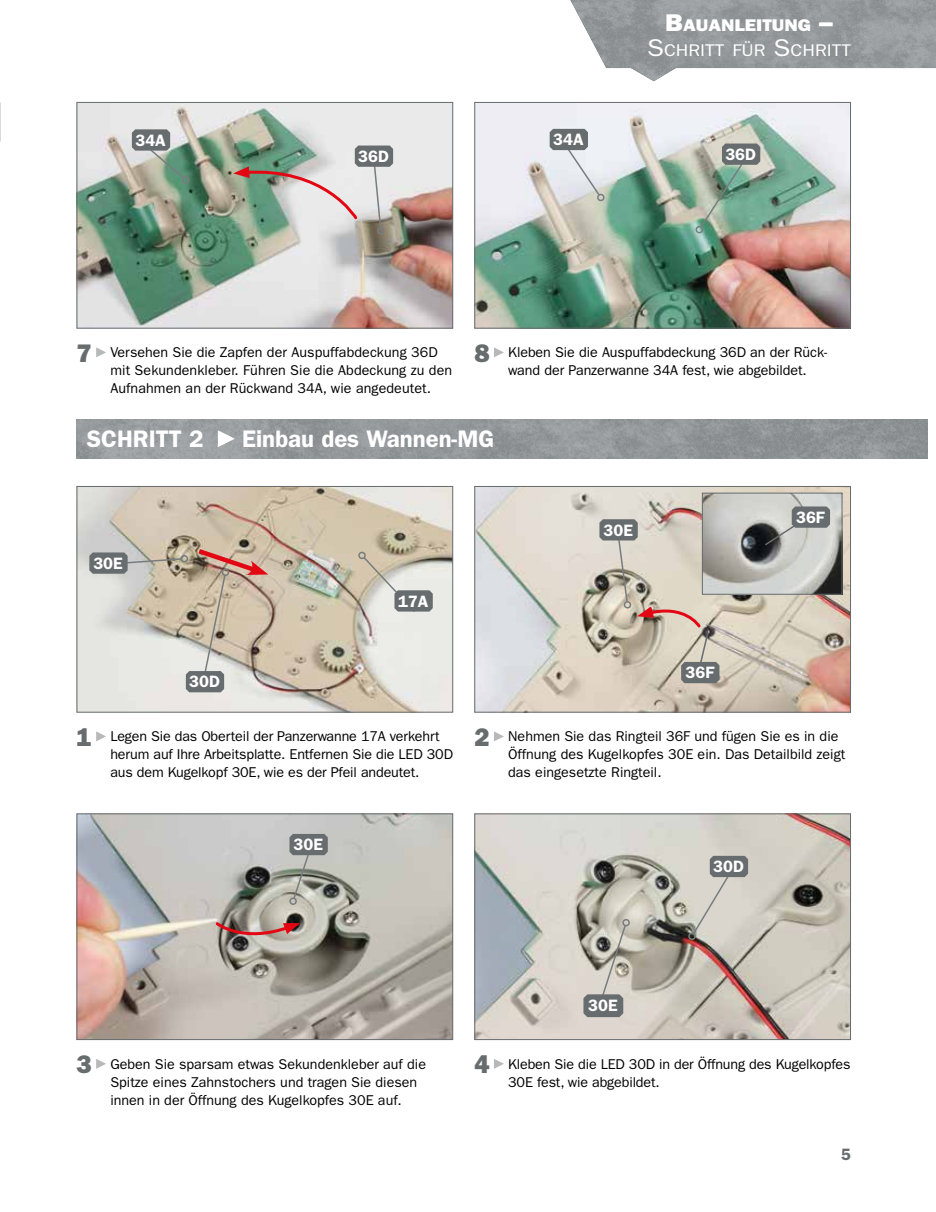
<style>
.page{position:relative;width:936px;height:1212px;background:#fff}
.page>*{position:absolute;margin:0;border:0;box-sizing:border-box;transform-origin:0 0}
.t1{font:600 24px "ITC Franklin Gothic Std";color:#fff}
.t2{font:16.95px "ITC Franklin Gothic Std";color:#fff;scale:1.12 1}
.t3{font:16.95px "ITC Franklin Gothic Std Hvy";color:#fff;scale:1.12 1}
.t4{font:600 16.5px "ITC Franklin Gothic Std";color:#fff}
.t5{font:600 16.5px "ITC Franklin Gothic Std";color:#676c6e}
.t6{font:14.25px/18px "ITC Franklin Gothic Std";color:#000}
.s1{font-size:24.3px}
.s2{font-family:"ITC Franklin Gothic Std Hvy";font-size:25.5px;color:#676c6e}
</style>
<div class="page">
<img style="left:570px;top:0;width:365px;height:81px">
<img style="left:77px;top:419px;width:850px;height:39px">
<svg style="left:218px;top:430px;width:17px;height:17px"></svg>
<img style="left:79px;top:104px;width:372px;height:222px">
<div style="left:77px;top:102px;width:376px;height:226px;border:1px solid #676c6e"></div>
<img style="left:476px;top:104px;width:372px;height:222px">
<div style="left:474px;top:102px;width:376px;height:226px;border:1px solid #676c6e"></div>
<svg style="left:96px;top:347px;width:10px;height:10px"></svg>
<svg style="left:494px;top:347px;width:10px;height:10px"></svg>
<div style="left:377px;top:227px;width:8px;height:8px;border:2px solid #777d7f;border-radius:50%"></div>
<svg style="left:132px;top:129px;width:59px;height:55px;background:#909f93"></svg>
<svg style="left:233px;top:146px;width:160px;height:84px;background:#b2b8af"></svg>
<img style="left:79px;top:488px;width:372px;height:222px">
<div style="left:77px;top:486px;width:376px;height:226px;border:1px solid #676c6e"></div>
<img style="left:476px;top:488px;width:372px;height:222px">
<div style="left:474px;top:486px;width:376px;height:226px;border:1px solid #676c6e"></div>
<svg style="left:96px;top:731px;width:10px;height:10px"></svg>
<svg style="left:494px;top:731px;width:10px;height:10px"></svg>
<img style="left:79px;top:815px;width:372px;height:223px">
<div style="left:77px;top:813px;width:376px;height:227px;border:1px solid #676c6e"></div>
<img style="left:476px;top:815px;width:372px;height:223px">
<div style="left:474px;top:813px;width:376px;height:227px;border:1px solid #676c6e"></div>
<svg style="left:96px;top:1059px;width:10px;height:10px"></svg>
<svg style="left:494px;top:1059px;width:10px;height:10px"></svg>
<svg style="left:356px;top:551px;width:77px;height:63px;background:#c1bdb2"></svg>
<svg style="left:288px;top:834px;width:40px;height:72px;background:#989b94"></svg>
<svg style="left:687px;top:856px;width:61px;height:86px;background:#c2bfb8"></svg>
<svg style="left:582px;top:917px;width:48px;height:101px;background:#aaa7a0"></svg>
<img style="left:704px;top:495px;width:136px;height:98px">
<div style="left:702px;top:493px;width:140px;height:102px;border:1px solid #676c6e"></div>
<svg style="left:549px;top:129px;width:57px;height:72px;background:#cacdd0"></svg>
<img style="left:694px;top:144px;width:66px;height:91px">
<svg style="left:89px;top:545px;width:179px;height:147px;background:#c9c0b3"></svg>
<svg style="left:599px;top:519px;width:120px;height:164px;background:#c3baad"></svg>
<svg style="left:763px;top:506px;width:67px;height:41px;background:#9ea19e"></svg>
<svg style="left:214px;top:921px;width:86px;height:23px;background:#a6817c"></svg>
<p class="t4" style="left:135px;top:130px;width:32px">34A</p>
<p class="t4" style="left:358px;top:146px;width:32px">36D</p>
<p class="t4" style="left:553px;top:130px;width:32px">34A</p>
<p class="t3" style="left:665px;top:15px;width:151px"><span class="s1">B</span>AUANLEITUNG <span class="s1">–</span></p>
<p class="t2" style="left:647px;top:41px;width:183px"><span class="s1">S</span>CHRITT FÜR <span class="s1">S</span>CHRITT</p>
<p class="t4" style="left:725px;top:144px;width:32px">36D</p>
<p class="t6" style="left:110px;top:344px;width:343px;text-indent:-34px"><span class="s2">7</span> Versehen Sie die Zapfen der Auspuffabdeckung 36D mit Sekundenkleber. Führen Sie die Abdeckung zu den<br>Aufnahmen an der Rückwand 34A, wie angedeutet.</p>
<p class="t6" style="left:508px;top:344px;width:320px;text-indent:-34px"><span class="s2">8</span> Kleben Sie die Auspuffabdeckung 36D an der Rück&shy;wand der Panzerwanne 34A fest, wie abgebildet.</p>
<h1 class="t1" style="left:87px;top:425px;width:118px">SCHRITT 2</h1>
<h1 class="t1" style="left:242px;top:425px;width:254px">Einbau des Wannen-MG</h1>
<p class="t4" style="left:93px;top:553px;width:31px">30E</p>
<p class="t4" style="left:189px;top:672px;width:32px">30D</p>
<p class="t4" style="left:398px;top:591px;width:32px">17A</p>
<p class="t4" style="left:603px;top:520px;width:31px">30E</p>
<p class="t4" style="left:685px;top:663px;width:30px">36F</p>
<p class="t4" style="left:796px;top:507px;width:30px">36F</p>
<p class="t6" style="left:110px;top:728px;width:344px;text-indent:-34px"><span class="s2">1</span> Legen Sie das Oberteil der Panzerwanne 17A verkehrt herum auf Ihre Arbeitsplatte. Entfernen Sie die LED 30D aus dem Kugelkopf 30E, wie es der Pfeil andeutet.</p>
<p class="t6" style="left:508px;top:728px;width:338px;text-indent:-34px"><span class="s2">2</span> Nehmen Sie das Ringteil 36F und fügen Sie es in die<br>Öffnung des Kugelkopfes 30E ein. Das Detailbild zeigt das eingesetzte Ringteil.</p>
<p class="t4" style="left:293px;top:835px;width:31px">30E</p>
<p class="t4" style="left:588px;top:996px;width:31px">30E</p>
<p class="t4" style="left:713px;top:857px;width:32px">30D</p>
<p class="t6" style="left:110px;top:1055px;width:317px;text-indent:-34px"><span class="s2">3</span> Geben Sie sparsam etwas Sekundenkleber auf die<br>Spitze eines Zahnstochers und tragen Sie diesen innen in der Öffnung des Kugelkopfes 30E auf.</p>
<p class="t6" style="left:508px;top:1055px;width:344px;text-indent:-34px"><span class="s2">4</span> Kleben Sie die LED 30D in der Öffnung des Kugelkopfes<br>30E fest, wie abgebildet.</p>
<p class="t5" style="left:840px;top:1144px;width:11px">5</p>
</div>
